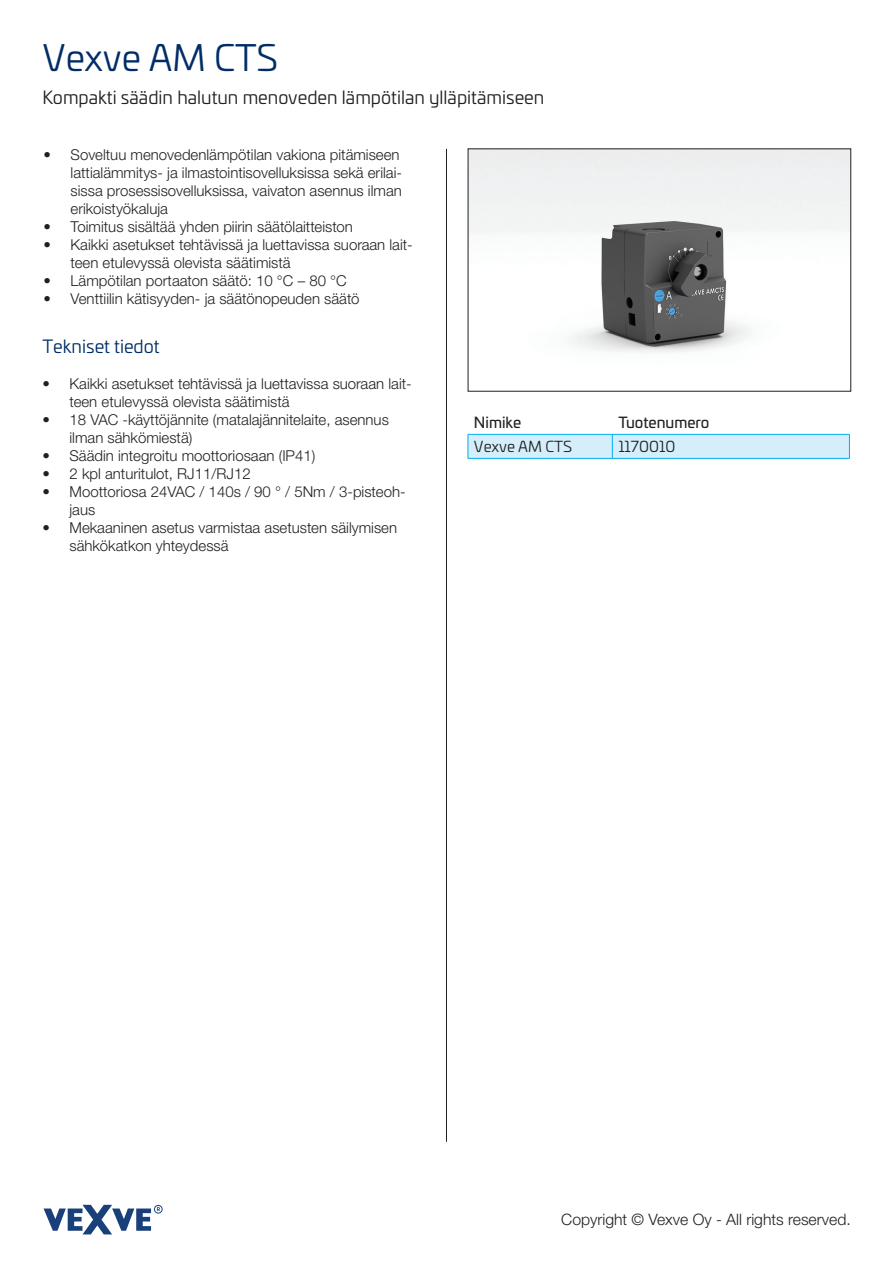
<style>
.page{position:relative;width:893px;height:1263px;background:#fff}
.page>*{position:absolute;margin:0;border:0;box-sizing:border-box;transform-origin:0 0}
.t1{font:36px "Univia Pro";color:#002d66}
.t2{font:18px "Univia Pro";color:#231f20}
.t3{font:18px "Univia Pro";color:#002d66}
.t4{font:300 15.75px "Helvetica Neue LTW1 G";color:#231f20}
.t5{font:300 15px/18px "Helvetica Neue LTW1 G";color:#231f20}
.t6{font:15px "Univia Pro";color:#231f20}
.t7{font:15px "Univia Pro";color:#231f20}
</style>
<div class="page">
<hr style="left:446px;top:149px;width:1px;height:993px;background:#231f20">
<svg style="left:44px;top:1205px;width:119px;height:29px"></svg>
<img style="left:470px;top:151px;width:379px;height:202px">
<svg style="left:468px;top:434px;width:382px;height:24px;background:#c9ebfa"></svg>
<hr style="left:468px;top:458px;width:144px;height:1px;background:#00aeef">
<hr style="left:612px;top:458px;width:238px;height:1px;background:#00aeef">
<h1 class="t1" style="left:43px;top:32px;width:237px">Vexve AM CTS</h1>
<p class="t2" style="left:43px;top:84px;width:503px">Kompakti säädin halutun menoveden lämpötilan ylläpitämiseen</p>
<p class="t5" style="left:71px;top:145px;width:333px;text-indent:-27px">• Soveltuu menovedenlämpötilan vakiona pitämiseen lattialämmitys- ja ilmastointisovelluksissa sekä erilai&shy;sissa prosessisovelluksissa, vaivaton asennus ilman erikoistyökaluja</p>
<p class="t5" style="left:44px;top:217px;width:311px">• Toimitus sisältää yhden piirin säätölaitteiston</p>
<p class="t5" style="left:71px;top:235px;width:344px;text-indent:-27px">• Kaikki asetukset tehtävissä ja luettavissa suoraan lait&shy;teen etulevyssä olevista säätimistä</p>
<p class="t5" style="left:44px;top:271px;width:305px">• Lämpötilan portaaton säätö: 10 °C – 80 °C</p>
<p class="t5" style="left:44px;top:289px;width:317px">• Venttiilin kätisyyden- ja säätönopeuden säätö</p>
<p class="t3" style="left:43px;top:334px;width:119px">Tekniset tiedot</p>
<p class="t5" style="left:70px;top:375px;width:344px;text-indent:-27px">• Kaikki asetukset tehtävissä ja luettavissa suoraan lait&shy;teen etulevyssä olevista säätimistä</p>
<p class="t5" style="left:70px;top:411px;width:321px;text-indent:-27px">• 18 VAC -käyttöjännite (matalajännitelaite, asennus ilman sähkömiestä)</p>
<p class="t5" style="left:43px;top:447px;width:274px">• Säädin integroitu moottoriosaan (IP41)</p>
<p class="t5" style="left:43px;top:465px;width:210px">• 2 kpl anturitulot, RJ11/RJ12</p>
<p class="t5" style="left:70px;top:483px;width:338px;text-indent:-27px">• Moottoriosa 24VAC / 140s / 90 ° / 5Nm / 3-pisteoh&shy;jaus</p>
<p class="t5" style="left:70px;top:519px;width:329px;text-indent:-27px">• Mekaaninen asetus varmistaa asetusten säilymisen sähkökatkon yhteydessä</p>
<p class="t6" style="left:474px;top:412px;width:49px">Nimike</p>
<p class="t6" style="left:618px;top:412px;width:93px">Tuotenumero</p>
<p class="t7" style="left:474px;top:436px;width:100px">Vexve AM CTS</p>
<p class="t7" style="left:618px;top:436px;width:58px">1170010</p>
<p class="t4" style="left:561px;top:1210px;width:291px">Copyright © Vexve Oy - All rights reserved.</p>
</div>
